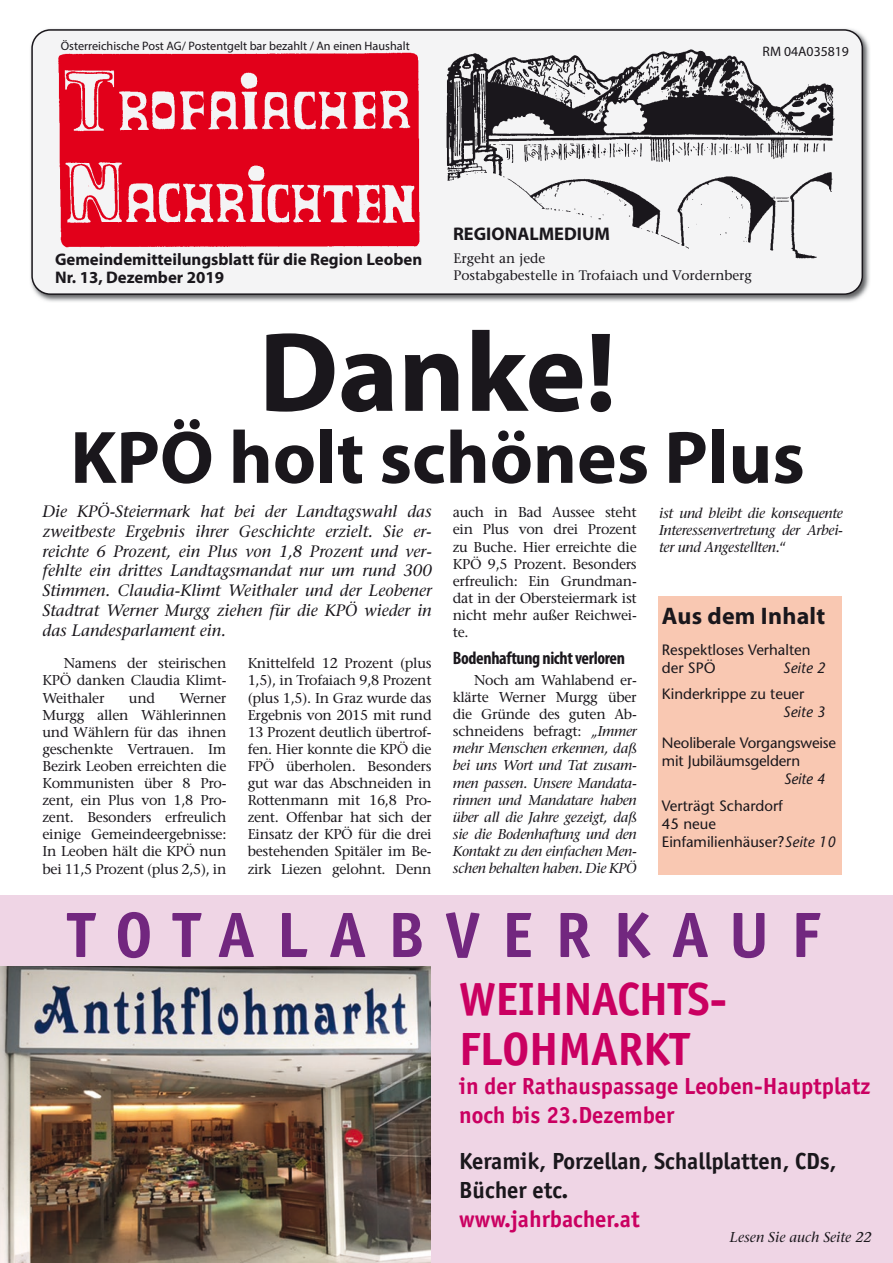
<style>
.page{position:relative;width:893px;height:1263px;background:#fff}
.page>*{position:absolute;margin:0;border:0;box-sizing:border-box;transform-origin:0 0}
.t1{font:700 114px "Myriad Pro";color:#1a171c}
.t2{font:700 75px "Myriad Pro";color:#1a171c}
.t3{font:700 66px "Officina Sans";letter-spacing:.34em;color:#72277f}
.t4{font:700 48px/50.4px "Officina Sans";color:#ca0061}
.t5{font:700 24px/28.8px "Officina Sans";color:#ca0061}
.t6{font:700 24px/28.8px "Officina Sans";color:#1a171c}
.t7{font:700 24px "Myriad Pro";letter-spacing:.01em;color:#1a171c}
.t8{font:700 18.3px "Myriad Pro";color:#1a171c}
.t9{font:700 condensed 18px "Myriad Pro";letter-spacing:-.02em;color:#1a171c}
.t10{font:700 16.8px/18.3px "Myriad Pro";color:#1a171c}
.t11{font:italic 16.5px/19.8px "Stone Serif";color:#1a171c;text-align:justify}
.t12{font:15px/18px "Stone Sans";color:#1a171c}
.t13{font:italic 15px "Stone Sans";color:#1a171c}
.t14{font:14.25px/17.1px "Stone Serif";letter-spacing:-.02em;color:#1a171c;text-align:justify}
.t15{font:italic 14.25px/17.1px "Stone Serif";letter-spacing:-.02em;color:#1a171c;text-align:justify}
.t16{font:italic 14.25px "Stone Serif";color:#1a171c}
.t17{font:13.8px/16.5px "Stone Serif";color:#1a171c}
.t18{font:13.8px "Myriad Pro";color:#1a171c}
.t19{font:12.3px "Myriad Pro";color:#1a171c}
.s1{font-style:normal}
.s2{font-style:italic}
</style>
<div class="page">
<div style="left:0;top:895px;width:893px;height:368px;background:#efd5e5"></div>
<img style="left:0;top:966px;width:431px;height:296px">
<img style="left:30px;top:28px;width:840px;height:274px">
<div style="left:32px;top:30px;width:830px;height:264px;background:#f4f4f5;border-radius:18px"></div>
<div style="left:31px;top:29px;width:832px;height:266px;border:2px solid #1a171c;border-radius:18px"></div>
<img style="left:446px;top:49px;width:389px;height:210px">
<img style="left:58px;top:52px;width:362px;height:196px">
<div style="left:658px;top:596px;width:183px;height:278px;background:#f9c8b2"></div>
<p class="t19" style="left:61px;top:38px;width:350px">Österreichische Post AG/ Postentgelt bar bezahlt / An einen Haushalt</p>
<p class="t18" style="left:763px;top:43px;width:88px">RM 04A035819</p>
<p class="t10" style="left:55px;top:249px;width:369px">Gemeindemitteilungsblatt für die Region Leoben<br>Nr. 13, Dezember 2019</p>
<p class="t8" style="left:453px;top:222px;width:159px">REGIONALMEDIUM</p>
<p class="t17" style="left:453px;top:250px;width:300px">Ergeht an jede<br>Postabgabestelle in Trofaiach und Vordernberg</p>
<h1 class="t1" style="left:259px;top:298px;width:359px">Danke!</h1>
<h2 class="t2" style="left:70px;top:409px;width:736px">KPÖ holt schönes Plus</h2>
<p class="t11" style="left:43px;top:501px;width:391px">Die KPÖ-Steiermark hat bei der Landtagswahl das zweitbeste Ergebnis ihrer Geschichte erzielt. Sie er&shy;reichte 6 Prozent, ein Plus von 1,8 Prozent und ver&shy;fehlte ein drittes Landtagsmandat nur um rund 300<br>Stimmen. Claudia-Klimt Weithaler und der Leobener Stadtrat Werner Murgg ziehen für die KPÖ wieder in das Landesparlament ein.</p>
<p class="t14" style="left:43px;top:655px;width:185px;text-indent:21px">Namens der steirischen KPÖ danken Claudia Klimt-Weithaler</p>
<p class="t14" style="left:129px;top:689px;width:28px">und</p>
<p class="t14" style="left:43px;top:689px;width:185px;text-indent:137px">Werner Murgg allen Wählerinnen und Wählern für das ihnen geschenkte Vertrauen. Im Bezirk Leoben erreichten die Kommunisten über 8 Pro&shy;zent, ein Plus von 1,8 Pro&shy;zent. Besonders erfreulich einige Gemeindeergebnisse:<br>In Leoben hält die KPÖ nun bei 11,5 Prozent (plus 2,5), in</p>
<p class="t14" style="left:248px;top:655px;width:185px">Knittelfeld 12 Prozent (plus 1,5), in Trofaiach 9,8 Prozent (plus 1,5). In Graz wurde das Ergebnis von 2015 mit rund 13 Prozent deutlich übertrof&shy;fen. Hier konnte die KPÖ die FPÖ überholen. Besonders gut war das Abschneiden in Rottenmann mit 16,8 Pro&shy;zent. Offenbar hat sich der Einsatz der KPÖ für die drei bestehenden Spitäler im Be&shy;zirk Liezen gelohnt. Denn</p>
<p class="t14" style="left:453px;top:504px;width:185px">auch in Bad Aussee steht ein Plus von drei Prozent zu Buche. Hier erreichte die KPÖ 9,5 Prozent. Besonders erfreulich: Ein Grundman&shy;dat in der Obersteiermark ist nicht mehr außer Reichwei&shy;te.</p>
<p class="t9" style="left:453px;top:646px;width:174px">Bodenhaftung nicht verloren</p>
<p class="t15" style="left:453px;top:671px;width:185px;text-indent:21px"><span class="s1">Noch am Wahlabend er&shy;klärte Werner Murgg über die Gründe des guten Ab&shy;schneidens befragt:</span> „Immer mehr Menschen erkennen, daß bei uns Wort und Tat zusam&shy;men passen. Unsere Mandata&shy;rinnen und Mandatare haben über all die Jahre gezeigt, daß sie die Bodenhaftung und den Kontakt zu den einfachen Men&shy;schen behalten haben. Die KPÖ</p>
<p class="t15" style="left:659px;top:504px;width:185px">ist und bleibt die konsequente Interessenvertretung der Arbei&shy;ter und Angestellten.<span class="s1">“</span></p>
<h3 class="t7" style="left:662px;top:600px;width:165px">Aus dem Inhalt</h3>
<p class="t12" style="left:662px;top:640px;width:150px">Respektloses Verhalten der SPÖ</p>
<p class="t13" style="left:783px;top:658px;width:44px">Seite 2</p>
<p class="t12" style="left:662px;top:685px;width:144px">Kinderkrippe zu teuer</p>
<p class="t13" style="left:783px;top:703px;width:44px">Seite 3</p>
<p class="t12" style="left:662px;top:734px;width:176px">Neoliberale Vorgangsweise mit Jubiläumsgeldern</p>
<p class="t13" style="left:784px;top:769px;width:43px">Seite 4</p>
<p class="t12" style="left:662px;top:796px;width:175px">Verträgt Schardorf<br>45 neue<br>Einfamilienhäuser? <span class="s2">Seite 10</span></p>
<h3 class="t3" style="left:68px;top:895px;width:753px">TOTALABVERKAUF</h3>
<h3 class="t4" style="left:459px;top:973px;width:269px">WEIHNACHTS-<br>FLOHMARKT</h3>
<h3 class="t5" style="left:459px;top:1071px;width:413px">in der Rathauspassage Leoben-Hauptplatz noch bis 23.Dezember</h3>
<h3 class="t6" style="left:459px;top:1147px;width:378px">Keramik, Porzellan, Schallplatten, CDs,<br>Bücher etc.</h3>
<h3 class="t5" style="left:459px;top:1204px;width:182px">www.jahrbacher.at</h3>
<p class="t16" style="left:730px;top:1229px;width:143px">Lesen Sie auch Seite 22</p>
</div>
